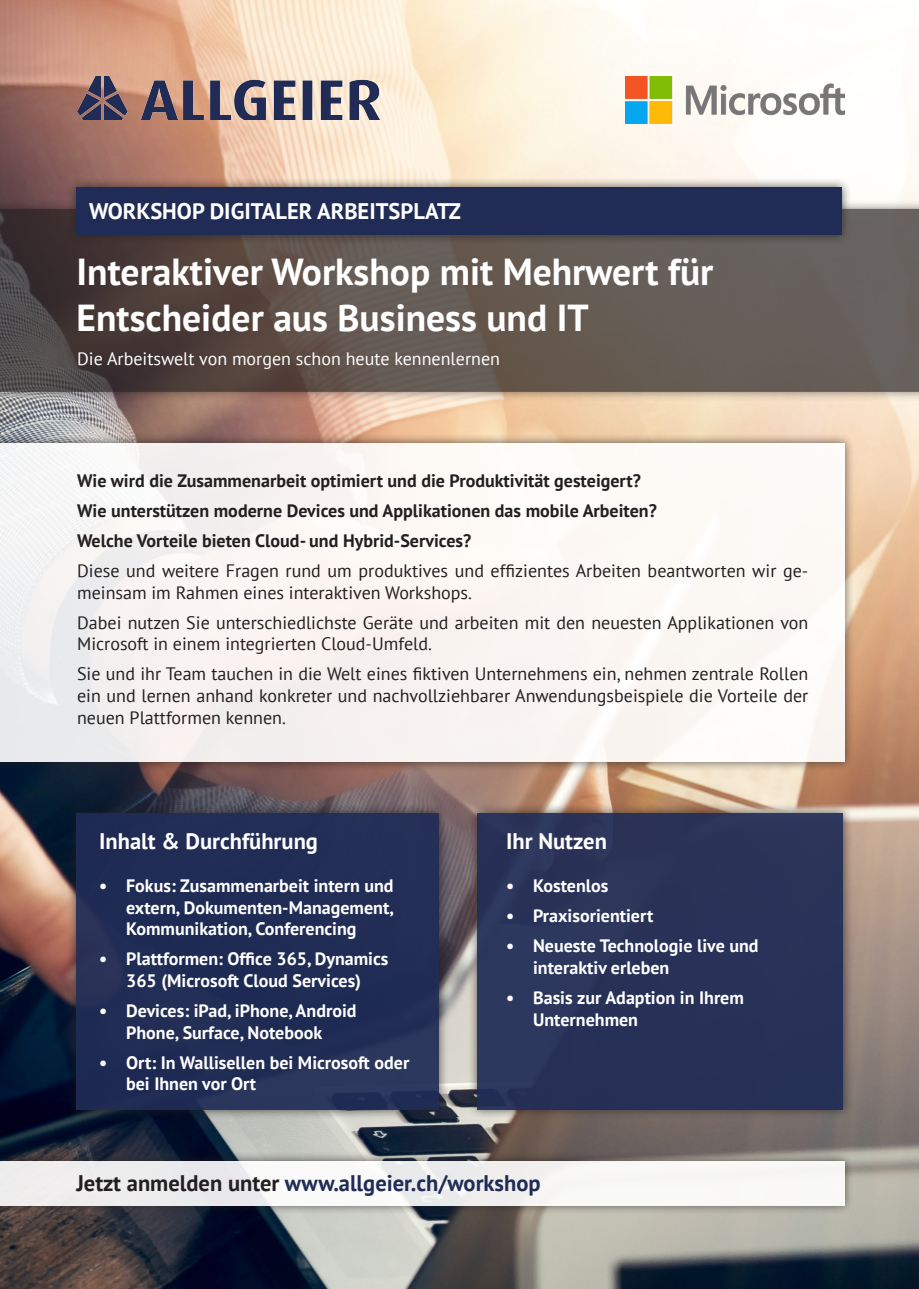
<style>
.page{position:relative;width:919px;height:1289px;background:#fff}
.page>*{position:absolute;margin:0;border:0;box-sizing:border-box;transform-origin:0 0}
.t1{font:700 37.5px/45px "PT Sans";color:#fff}
.t2{font:700 22.5px "PT Sans";color:#fff}
.t3{font:700 22.5px "PT Sans";color:#202c56}
.t4{font:18px/21.6px "PT Sans";color:#231f20}
.t5{font:700 18px/21.6px "PT Sans";color:#fff}
.t6{font:700 18px/30.2px "PT Sans";color:#231f20}
.t7{font:18px "PT Sans";color:#fff}
.s1{color:#231f20}
</style>
<div class="page">
<img style="left:0;top:0;width:918px;height:1288px">
<div style="left:0;top:199px;width:918px;height:202px;background:#231f20;opacity:.75"></div>
<svg style="left:0;top:209px;width:918px;height:183px;background:#5c524d"></svg>
<div style="left:0;top:433px;width:854px;height:338px;background:#231f20;opacity:.75"></div>
<div style="left:0;top:443px;width:844px;height:318px;background:#faf6f3"></div>
<div style="left:467px;top:803px;width:385px;height:316px;background:#231f20;opacity:.75"></div>
<div style="left:477px;top:813px;width:366px;height:296px;background:#293258"></div>
<img style="left:77px;top:77px;width:303px;height:43px">
<img style="left:625px;top:77px;width:219px;height:46px">
<div style="left:66px;top:177px;width:785px;height:68px;background:#231f20;opacity:.75"></div>
<div style="left:76px;top:187px;width:765px;height:48px;background:#202c56"></div>
<div style="left:67px;top:803px;width:381px;height:316px;background:#231f20;opacity:.75"></div>
<div style="left:76px;top:813px;width:363px;height:296px;background:#202c56"></div>
<div style="left:0;top:1151px;width:854px;height:64px;background:#231f20;opacity:.75"></div>
<div style="left:0;top:1160px;width:844px;height:45px;background:linear-gradient(to right,#ededee,#f9f9f8)"></div>
<p class="t2" style="left:89px;top:196px;width:373px">WORKSHOP DIGITALER ARBEITSPLATZ</p>
<h1 class="t1" style="left:77px;top:249px;width:638px">Interaktiver Workshop mit Mehrwert für<br>Entscheider aus Business und IT</h1>
<p class="t7" style="left:77px;top:347px;width:424px">Die Arbeitswelt von morgen schon heute kennenlernen</p>
<p class="t6" style="left:77px;top:465px;width:581px">Wie wird die Zusammenarbeit optimiert und die Produktivität gesteigert?<br>Wie unterstützen moderne Devices und Applikationen das mobile Arbeiten?<br>Welche Vorteile bieten Cloud- und Hybrid-Services?</p>
<p class="t4" style="left:77px;top:559px;width:732px">Diese und weitere Fragen rund um produktives und effizientes Arbeiten beantworten wir ge&shy;meinsam im Rahmen eines interaktiven Workshops.</p>
<p class="t4" style="left:77px;top:611px;width:732px">Dabei nutzen Sie unterschiedlichste Geräte und arbeiten mit den neuesten Applikationen von<br>Microsoft in einem integrierten Cloud-Umfeld.</p>
<p class="t4" style="left:77px;top:663px;width:732px;text-align:justify">Sie und ihr Team tauchen in die Welt eines fiktiven Unternehmens ein, nehmen zentrale Rollen ein und lernen anhand konkreter und nachvollziehbarer Anwendungsbeispiele die Vorteile der neuen Plattformen kennen.</p>
<p class="t2" style="left:99px;top:826px;width:220px">Inhalt &amp; Durchführung</p>
<p class="t5" style="left:126px;top:874px;width:269px;text-align:justify;text-indent:-27px">• Fokus: Zusammenarbeit intern und extern, Dokumenten-Management, Kommunikation, Conferencing</p>
<p class="t5" style="left:99px;top:947px;width:291px;text-align:center">• Plattformen: Office 365, Dynamics<br>365 (Microsoft Cloud Services)</p>
<p class="t5" style="left:99px;top:999px;width:259px;text-align:center">• Devices: iPad, iPhone, Android<br>Phone, Surface, Notebook</p>
<p class="t5" style="left:126px;top:1051px;width:285px;text-indent:-27px">• Ort: In Wallisellen bei Microsoft oder bei Ihnen vor Ort</p>
<p class="t2" style="left:506px;top:826px;width:102px">Ihr Nutzen</p>
<p class="t5" style="left:506px;top:874px;width:104px">• Kostenlos</p>
<p class="t5" style="left:506px;top:904px;width:149px">• Praxisorientiert</p>
<p class="t5" style="left:533px;top:934px;width:227px;text-indent:-27px">• Neueste Technologie live und interaktiv erleben</p>
<p class="t5" style="left:533px;top:986px;width:212px;text-indent:-27px">• Basis zur Adaption in Ihrem<br>Unternehmen</p>
<p class="t3" style="left:76px;top:1168px;width:465px"><span class="s1">Jetzt anmelden unter</span> www.allgeier.ch/workshop</p>
</div>
